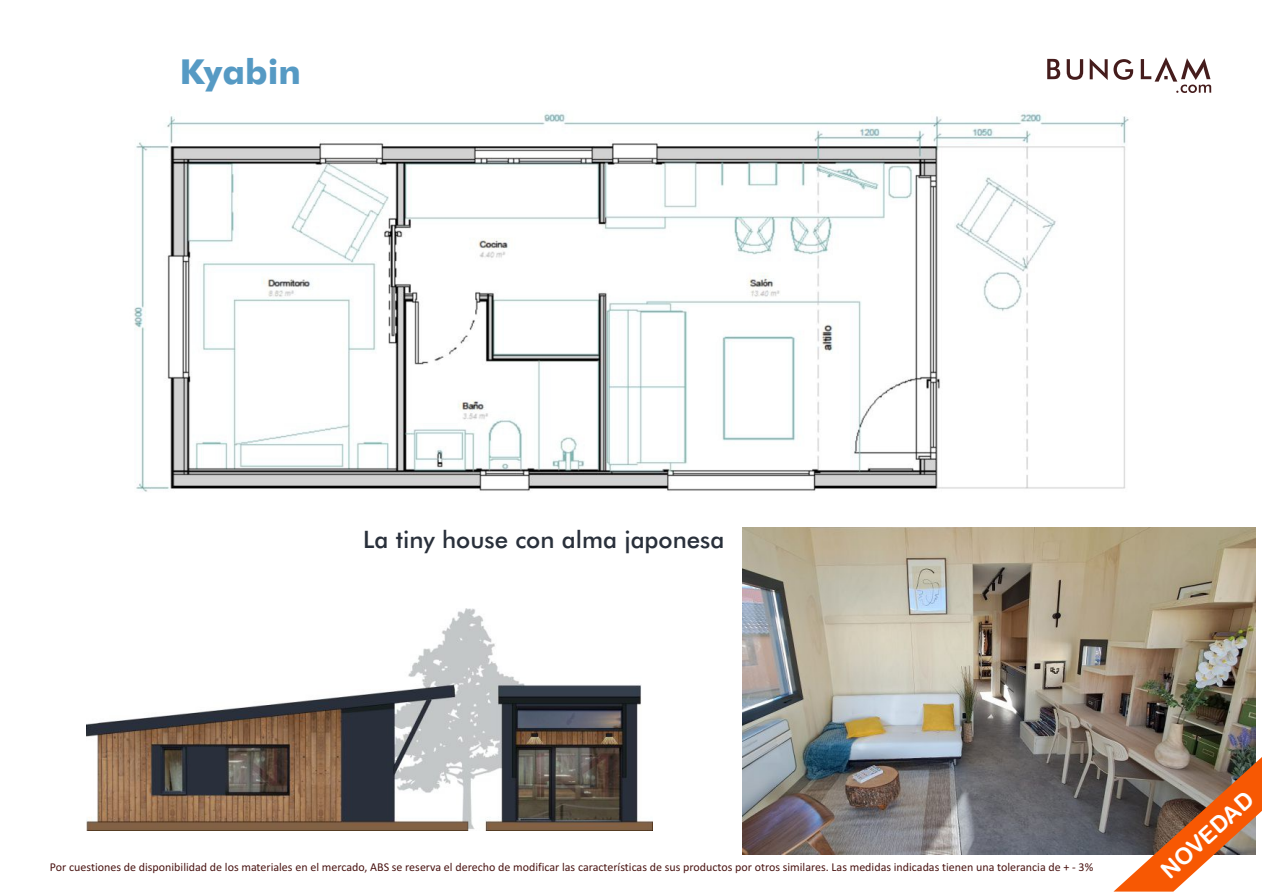
<style>
.page{position:relative;width:1262px;height:893px;background:#fff}
.page>*{position:absolute;margin:0;border:0;box-sizing:border-box;transform-origin:0 0}
.t1{font:700 34.35px "Futura BT";color:#569ac4}
.t2{font:500 24px "Futura BT";color:#29303b}
.t3{font:22.95px "Arial Rounded MT Bold";color:#fff}
.t4{font:12px "Calibri";color:#4a1412}
</style>
<div class="page">
<img style="left:87px;top:608px;width:565px;height:222px">
<img style="left:134px;top:111px;width:995px;height:381px">
<svg style="left:1047px;top:57px;width:164px;height:36px"></svg>
<img style="left:742px;top:527px;width:513px;height:327px">
<svg style="left:1113px;top:756px;width:149px;height:135px"></svg>
<h1 class="t1" style="left:180px;top:58px;width:123px">Kyabin</h1>
<h2 class="t2" style="left:363px;top:530px;width:363px">La tiny house con alma japonesa</h2>
<p class="t4" style="left:50px;top:862px;width:1044px">Por cuestiones de disponibilidad de los materiales en el mercado, ABS se reserva el derecho de modificar las características de sus productos por otros similares. Las medidas indicadas tienen una tolerancia de + - 3%</p>
<h3 class="t3" style="left:1158px;top:867px;width:118px;rotate:-42deg">NOVEDAD</h3>
</div>
